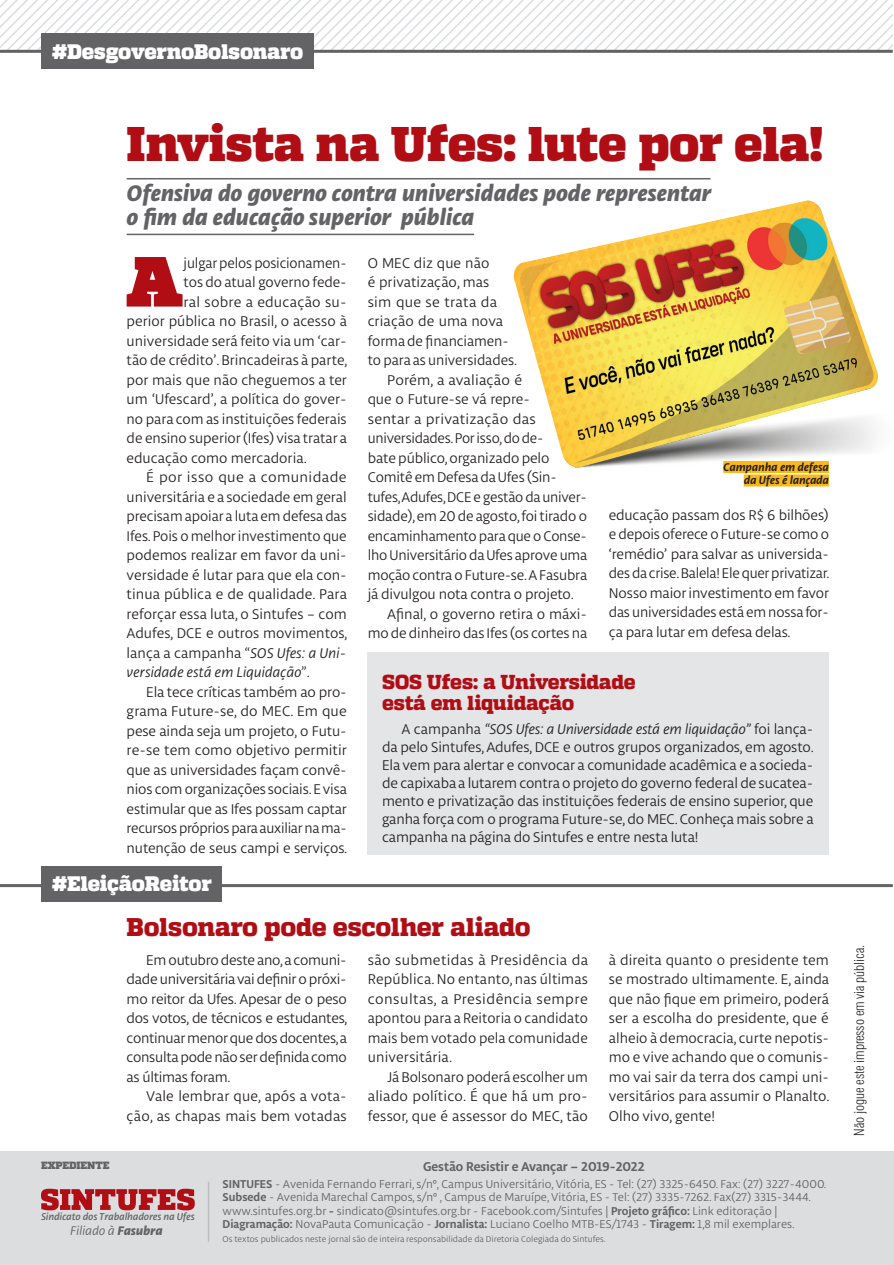
<style>
.page{position:relative;width:894px;height:1265px;background:#fff}
.page>*{position:absolute;margin:0;border:0;box-sizing:border-box;transform-origin:0 0}
._1_paragrafo{font:800 70.65px "Quadon";color:#b00d15}
.titulo_bold{font:900 48.6px "Quadon";letter-spacing:-.015em;color:#b00d15}
.perguntas{font:800 25.65px "Quadon";letter-spacing:-.015em;color:#b00d15}
.linha_fina{font:italic 800 24px/24.3px "Libertad";color:#636366}
.t1{font:900 21px "Quadon";letter-spacing:-.015em;color:#fff}
.perguntas-2{font:800 20.25px/21.6px "Quadon";letter-spacing:-.015em;color:#b00d15}
.texto{font:15px/19.5px "Libertad";letter-spacing:-.01em;color:#231f20;text-align:justify}
._1_paragrafo-2{font:15px "Libertad";color:#231f20}
.texto-2{font:15px/19.5px "Libertad";letter-spacing:.015em;color:#231f20;text-align:right}
.texto-3{font:700 13.65px "Libertad";color:#636366}
.TITULO{font:300 condensed 13.5px "Swiss 721 BT";letter-spacing:-.01em;color:#231f20}
.t2{font:italic 13.2px "Libertad";color:#636366}
.texto-4{font:12.15px/13.5px "Libertad";color:#636366}
.legenda{font:italic 700 12px/13.5px "Libertad";color:#231f20;text-align:right}
.t3{font:italic 500 10.65px "Libertad";color:#636366}
.t4{font:900 10.5px "Quadon";letter-spacing:-.005em;color:#636366}
.texto-5{font:9.15px "Libertad";color:#636366}
.s1{font-style:italic}
.s2{font-weight:800}
.s3{font-weight:700}
</style>
<div class="page">
<div style="left:367px;top:652px;width:461px;height:202px;background:#e4e5e7"></div>
<div style="left:0;top:1150px;width:893px;height:114px;background:#dcdddf"></div>
<svg style="left:41px;top:1188px;width:154px;height:21px"></svg>
<hr style="left:208px;top:1181px;width:1px;height:60px;background:#bcbdc0">
<hr style="left:0;top:50px;width:892px;height:3px;background:#636366">
<hr style="left:0;top:883px;width:892px;height:3px;background:#636366">
<div style="left:41px;top:33px;width:273px;height:36px;background:#636366"></div>
<div style="left:41px;top:866px;width:181px;height:35px;background:#636366"></div>
<hr style="left:127px;top:178px;width:583px;height:1px;background:#636366">
<hr style="left:127px;top:233px;width:347px;height:2px;background:#636366">
<img style="left:437px;top:200px;width:441px;height:287px">
<div style="left:723px;top:461px;width:105px;height:12px;background:#fcb814"></div>
<div style="left:743px;top:474px;width:85px;height:12px;background:#fcb814"></div>
<svg style="left:0;top:0;width:893px;height:51px"></svg>
<p class="t1" style="left:52px;top:39px;width:253px">#DesgovernoBolsonaro</p>
<p class="titulo_bold" style="left:127px;top:115px;width:697px">Invista na Ufes: lute por ela!</p>
<p class="linha_fina" style="left:127px;top:179px;width:585px">Ofensiva do governo contra universidades pode representar o fim da educação superior pública</p>
<p class="_1_paragrafo" style="left:126px;top:239px;width:59px">A</p>
<p class="_1_paragrafo-2" style="left:183px;top:253px;width:164px">julgar pelos posicionamen-</p>
<p class="_1_paragrafo-2" style="left:183px;top:273px;width:164px">tos do atual governo fede-</p>
<p class="_1_paragrafo-2" style="left:183px;top:292px;width:164px">ral sobre a educação su-</p>
<p class="_1_paragrafo-2" style="left:127px;top:312px;width:222px">perior pública no Brasil, o acesso à</p>
<p class="_1_paragrafo-2" style="left:127px;top:331px;width:221px">universidade será feito via um ‘car-</p>
<p class="_1_paragrafo-2" style="left:127px;top:351px;width:222px">tão de crédito’. Brincadeiras à parte,</p>
<p class="_1_paragrafo-2" style="left:127px;top:370px;width:222px">por mais que não cheguemos a ter</p>
<p class="_1_paragrafo-2" style="left:127px;top:390px;width:221px">um ‘Ufescard’, a política do gover-</p>
<p class="_1_paragrafo-2" style="left:127px;top:409px;width:221px">no para com as instituições federais</p>
<p class="_1_paragrafo-2" style="left:127px;top:429px;width:222px">de ensino superior (Ifes) visa tratar a</p>
<p class="_1_paragrafo-2" style="left:127px;top:448px;width:182px">educação como mercadoria.</p>
<p class="texto" style="left:127px;top:467px;width:222px;text-indent:20px">É por isso que a comunidade universitária e a sociedade em geral precisam apoiar a luta em defesa das Ifes. Pois o melhor investimento que podemos realizar em favor da uni&shy;versidade é lutar para que ela con&shy;tinua pública e de qualidade. Para reforçar essa luta, o Sintufes – com Adufes, DCE e outros movimentos, lança a campanha “<span class="s1">SOS Ufes: a Uni&shy;versidade está em Liquidação</span>”.</p>
<p class="texto" style="left:127px;top:681px;width:222px;text-indent:20px">Ela tece críticas também ao pro&shy;grama Future-se, do MEC. Em que pese ainda seja um projeto, o Futu&shy;re-se tem como objetivo permitir que as universidades façam convê&shy;nios com organizações sociais. E visa estimular que as Ifes possam captar recursos próprios para auxiliar na ma&shy;nutenção de seus campi e serviços.</p>
<p class="t1" style="left:52px;top:871px;width:161px">#EleiçãoReitor</p>
<p class="texto" style="left:367px;top:252px;width:151px;text-align:left">O MEC diz que não<br>é privatização, mas<br>sim que se trata da criação de uma nova forma de financiamen&shy;to para as universidades.</p>
<p class="texto" style="left:367px;top:369px;width:221px;text-align:left;text-indent:20px">Porém, a avaliação é<br>que o Future-se vá repre-<br>sentar a privatização das universidades. Por isso, do de-<br>bate público, organizado pelo<br>Comitê em Defesa da Ufes (Sin&shy;tufes, Adufes, DCE e gestão da univer&shy;sidade), em 20 de agosto, foi tirado o encaminhamento para que o Conse&shy;lho Universitário da Ufes aprove uma moção contra o Future-se. A Fasubra já divulgou nota contra o projeto.</p>
<p class="texto" style="left:367px;top:603px;width:221px;text-align:right">Afinal, o governo retira o máxi&shy;mo de dinheiro das Ifes (os cortes na</p>
<p class="legenda" style="left:723px;top:459px;width:107px">Campanha em defesa da Ufes é lançada</p>
<p class="texto" style="left:608px;top:504px;width:222px">educação passam dos R$ 6 bilhões) e depois oferece o Future-se como o ‘remédio’ para salvar as universida&shy;des da crise. Balela! Ele quer privatizar.<br>Nosso maior investimento em favor das universidades está em nossa for&shy;ça para lutar em defesa delas.</p>
<p class="perguntas-2" style="left:382px;top:671px;width:255px">SOS Ufes: a Universidade está em liquidação</p>
<p class="texto" style="left:382px;top:719px;width:433px;line-height:18px;text-indent:20px">A campanha <span class="s1">“SOS Ufes: a Universidade está em liquidação”</span> foi lança&shy;da pelo Sintufes, Adufes, DCE e outros grupos organizados, em agosto.<br>Ela vem para alertar e convocar a comunidade acadêmica e a socieda&shy;de capixaba a lutarem contra o projeto do governo federal de sucatea&shy;mento e privatização das instituições federais de ensino superior, que ganha força com o programa Future-se, do MEC. Conheça mais sobre a campanha na página do Sintufes e entre nesta luta!</p>
<p class="t4" style="left:41px;top:1158px;width:70px">EXPEDIENTE</p>
<p class="perguntas" style="left:127px;top:911px;width:405px">Bolsonaro pode escolher aliado</p>
<p class="texto" style="left:127px;top:949px;width:222px;text-indent:20px">Em outubro deste ano, a comuni&shy;dade universitária vai definir o próxi&shy;mo reitor da Ufes. Apesar de o peso dos votos, de técnicos e estudantes, continuar menor que dos docentes, a consulta pode não ser definida como as últimas foram.</p>
<p class="texto-2" style="left:127px;top:1085px;width:221px">Vale lembrar que, após a vota&shy;ção, as chapas mais bem votadas</p>
<p class="texto" style="left:367px;top:949px;width:222px">são submetidas à Presidência da República. No entanto, nas últimas consultas, a Presidência sempre apontou para a Reitoria o candidato mais bem votado pela comunidade universitária.</p>
<p class="texto" style="left:367px;top:1066px;width:221px;text-indent:20px">Já Bolsonaro poderá escolher um aliado político. É que há um pro&shy;fessor, que é assessor do MEC, tão</p>
<p class="texto" style="left:608px;top:949px;width:222px">à direita quanto o presidente tem se mostrado ultimamente. E, ainda que não fique em primeiro, poderá ser a escolha do presidente, que é alheio à democracia, curte nepotis&shy;mo e vive achando que o comunis&shy;mo vai sair da terra dos campi uni&shy;versitários para assumir o Planalto.<br>Olho vivo, gente!</p>
<p class="texto-3" style="left:423px;top:1156px;width:223px">Gestão Resistir e Avançar – 2019-2022</p>
<p class="t3" style="left:41px;top:1209px;width:155px">Sindicato dos Trabalhadores na Ufes</p>
<p class="t2" style="left:70px;top:1222px;width:94px">Filiado à <span class="s2">Fasubra</span></p>
<p class="texto-4" style="left:222px;top:1176px;width:605px"><span class="s3">SINTUFES</span> - Avenida Fernando Ferrari, s/nº, Campus Universitário, Vitória, ES - Tel: (27) 3325-6450. Fax: (27) 3227-4000.</p>
<p class="texto-4" style="left:222px;top:1189px;width:589px"><span class="s3">Subsede</span> - Avenida Marechal Campos, s/nº , Campus de Maruípe, Vitória, ES - Tel: (27) 3335-7262. Fax(27) 3315-3444.</p>
<p class="texto-4" style="left:222px;top:1203px;width:573px">www.sintufes.org.br <span class="s3">-</span> sindicato@sintufes.org.br - Facebook.com/Sintufes | <span class="s3">Projeto gráfico:</span> Link editoração |<br><span class="s3">Diagramação:</span> NovaPauta Comunicação - <span class="s3">Jornalista:</span> Luciano Coelho MTB-ES/1743 - <span class="s3">Tiragem:</span> 1,8 mil exemplares.</p>
<p class="texto-5" style="left:222px;top:1232px;width:384px">Os textos publicados neste jornal são de inteira responsabilidade da Diretoria Colegiada do Sintufes.</p>
<p class="TITULO" style="left:850px;top:1135px;width:192px;rotate:-90deg">Não jogue este impresso em via pública.</p>
</div>
